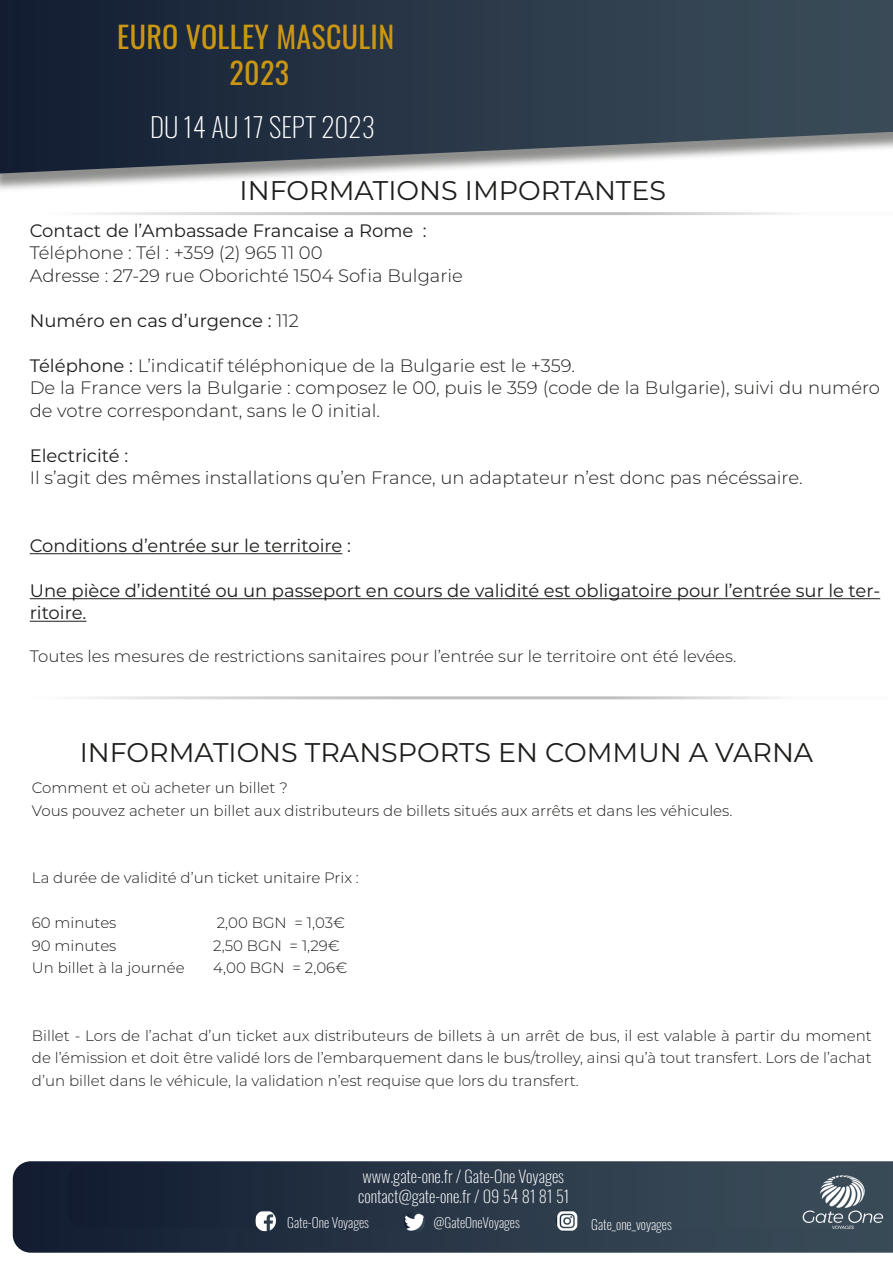
<style>
.page{position:relative;width:893px;height:1263px;background:#fff}
.page>*{position:absolute;margin:0;border:0;box-sizing:border-box;transform-origin:0 0}
.t1{font:30px "Oswald";letter-spacing:.01em;color:#cb9712}
.t2{font:27px "Montserrat";color:#1d1d1b}
.t3{font:200 27px "Oswald";color:#fff}
.t4{font:300 18px/22.5px "Montserrat";color:#1d1d1b}
.t5{font:18px/22.5px "Montserrat";color:#1d1d1b}
.t6{font:300 16.5px "Montserrat";color:#1d1d1b}
.t7{font:200 16.5px "Oswald";color:#fff}
.t8{font:300 15px/22.5px "Montserrat";color:#1d1d1b;text-align:justify}
.t9{font:200 13.5px "Oswald";color:#fff}
.s1{font-weight:300}
.s2{font-weight:400}
</style>
<div class="page">
<div style="left:0;top:0;width:893px;height:192px;background:#1d1d1b;opacity:.5"></div>
<svg style="left:0;top:0;width:893px;height:173px;background:#394554"></svg>
<hr style="left:30px;top:553px;width:312px;height:1px;background:#1d1d1b">
<hr style="left:30px;top:598px;width:850px;height:1px;background:#1d1d1b">
<hr style="left:30px;top:621px;width:56px;height:1px;background:#1d1d1b">
<svg style="left:13px;top:1161px;width:880px;height:92px;background:#283546"></svg>
<svg style="left:68px;top:1163px;width:715px;height:65px;background:#263344"></svg>
<img style="left:556px;top:1209px;width:23px;height:23px">
<img style="left:404px;top:1211px;width:21px;height:21px;border-radius:10px">
<img style="left:255px;top:1210px;width:21px;height:21px;border-radius:10px">
<img style="left:783px;top:1161px;width:102px;height:92px">
<p class="t1" style="left:117px;top:10px;width:278px">EURO VOLLEY MASCULIN</p>
<p class="t1" style="left:230px;top:46px;width:61px">2023</p>
<p class="t3" style="left:150px;top:103px;width:226px">DU 14 AU 17 SEPT 2023</p>
<p class="t2" style="left:240px;top:172px;width:428px">INFORMATIONS IMPORTANTES</p>
<p class="t5" style="left:30px;top:219px;width:398px">Contact de l’Ambassade Francaise a Rome :</p>
<p class="t4" style="left:30px;top:241px;width:294px">Téléphone : Tél : +359 (2) 965 11 00</p>
<p class="t4" style="left:30px;top:264px;width:435px">Adresse : 27-29 rue Oborichté 1504 Sofia Bulgarie</p>
<p class="t5" style="left:30px;top:309px;width:271px">Numéro en cas d’urgence : <span class="s1">112</span></p>
<p class="t4" style="left:30px;top:354px;width:547px"><span class="s2">Téléphone :</span> L’indicatif téléphonique de la Bulgarie est le +359.</p>
<p class="t4" style="left:30px;top:376px;width:852px">De la France vers la Bulgarie : composez le 00, puis le 359 (code de la Bulgarie), suivi du numéro de votre correspondant, sans le 0 initial.</p>
<p class="t5" style="left:30px;top:444px;width:100px">Electricité :</p>
<p class="t4" style="left:30px;top:466px;width:774px">Il s’agit des mêmes installations qu’en France, un adaptateur n’est donc pas nécéssaire.</p>
<p class="t5" style="left:30px;top:534px;width:323px">Conditions d’entrée sur le territoire :</p>
<p class="t5" style="left:30px;top:579px;width:852px">Une pièce d’identité ou un passeport en cours de validité est obligatoire pour l’entrée sur le ter&shy;ritoire.</p>
<p class="t6" style="left:30px;top:645px;width:708px">Toutes les mesures de restrictions sanitaires pour l’entrée sur le territoire ont été levées.</p>
<p class="t2" style="left:80px;top:734px;width:735px">INFORMATIONS TRANSPORTS EN COMMUN A VARNA</p>
<p class="t8" style="left:32px;top:776px;width:257px">Comment et où acheter un billet ?</p>
<p class="t8" style="left:32px;top:799px;width:702px">Vous pouvez acheter un billet aux distributeurs de billets situés aux arrêts et dans les véhicules.</p>
<p class="t8" style="left:32px;top:866px;width:329px">La durée de validité d’un ticket unitaire Prix :</p>
<p class="t8" style="left:32px;top:911px;width:86px">60 minutes</p>
<p class="t8" style="left:217px;top:911px;width:130px">2,00 BGN = 1,03€</p>
<p class="t8" style="left:32px;top:934px;width:86px">90 minutes</p>
<p class="t8" style="left:213px;top:934px;width:128px">2,50 BGN = 1,29€</p>
<p class="t8" style="left:32px;top:956px;width:154px">Un billet à la journée</p>
<p class="t8" style="left:213px;top:956px;width:136px">4,00 BGN = 2,06€</p>
<p class="t8" style="left:32px;top:1024px;width:841px">Billet - Lors de l’achat d’un ticket aux distributeurs de billets à un arrêt de bus, il est valable à partir du moment de l’émission et doit être validé lors de l’embarquement dans le bus/trolley, ainsi qu’à tout transfert. Lors de l’achat d’un billet dans le véhicule, la validation n’est requise que lors du transfert.</p>
<p class="t7" style="left:362px;top:1162px;width:203px">www.gate-one.fr / Gate-One Voyages</p>
<p class="t7" style="left:358px;top:1181px;width:213px">contact@gate-one.fr / 09 54 81 81 51</p>
<p class="t9" style="left:287px;top:1211px;width:83px">Gate-One Voyages</p>
<p class="t9" style="left:434px;top:1211px;width:88px">@GateOneVoyages</p>
<p class="t9" style="left:591px;top:1212px;width:82px">Gate_one_voyages</p>
<p class="t9" style="left:586px;top:1210px;width:46px">Gate_one_</p>
<p class="t9" style="left:578px;top:1220px;width:82px">Gate_one_voyages</p>
</div>
